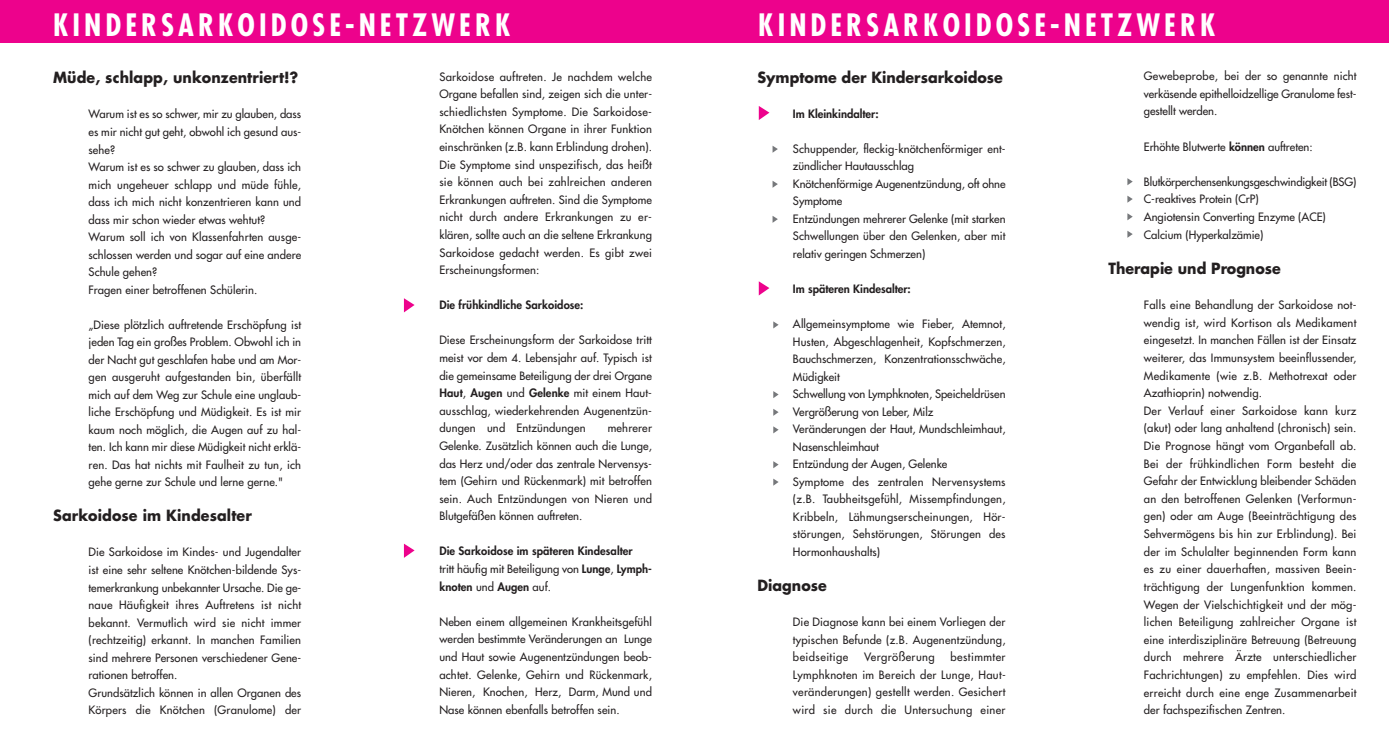
<style>
.page{position:relative;width:1389px;height:745px;background:#fff}
.page>*{position:absolute;margin:0;border:0;box-sizing:border-box;transform-origin:0 0}
.t1{font:700 condensed 30px "Futura";letter-spacing:.135em;color:#fff}
.t2{font:700 15px "Futura";color:#231f20;scale:.95 1}
.t3{font:11.25px/17.5px "Futura";letter-spacing:.01em;color:#231f20;text-align:justify}
.t4{font:800 11.25px/17.6px "Futura";letter-spacing:.005em;color:#231f20}
.t5{font:11.25px "Futura";letter-spacing:.04em;color:#231f20}
.s1{font-weight:800}
.s2{font-weight:400}
</style>
<div class="page">
<svg style="left:404px;top:298px;width:11px;height:14px"></svg>
<svg style="left:759px;top:281px;width:10px;height:14px"></svg>
<svg style="left:404px;top:543px;width:11px;height:14px"></svg>
<svg style="left:759px;top:106px;width:10px;height:14px"></svg>
<svg style="left:773px;top:146px;width:5px;height:7px"></svg>
<svg style="left:773px;top:181px;width:5px;height:7px"></svg>
<svg style="left:773px;top:216px;width:5px;height:7px"></svg>
<svg style="left:773px;top:321px;width:6px;height:7px"></svg>
<svg style="left:773px;top:391px;width:6px;height:7px"></svg>
<svg style="left:773px;top:409px;width:6px;height:6px"></svg>
<svg style="left:773px;top:426px;width:6px;height:7px"></svg>
<svg style="left:773px;top:461px;width:6px;height:7px"></svg>
<svg style="left:773px;top:478px;width:6px;height:7px"></svg>
<svg style="left:1127px;top:178px;width:6px;height:7px"></svg>
<svg style="left:1127px;top:195px;width:6px;height:7px"></svg>
<svg style="left:1127px;top:213px;width:6px;height:7px"></svg>
<svg style="left:1127px;top:231px;width:6px;height:7px"></svg>
<div style="left:0;top:0;width:1389px;height:43px;background:#ed028c"></div>
<h1 class="t1" style="left:53px;top:12px;width:459px">KINDERSARKOIDOSE-NETZWERK</h1>
<h1 class="t1" style="left:758px;top:12px;width:459px">KINDERSARKOIDOSE-NETZWERK</h1>
<h2 class="t2" style="left:53px;top:71px;width:260px">Müde, schlapp, unkonzentriert!?</h2>
<p class="t3" style="left:89px;top:106px;width:214px;text-align:left">Warum ist es so schwer, mir zu glauben, dass es mir nicht gut geht, obwohl ich gesund aus&shy;sehe?<br>Warum ist es so schwer zu glauben, dass ich mich ungeheuer schlapp und müde fühle, dass ich mich nicht konzentrieren kann und dass mir schon wieder etwas wehtut?<br>Warum soll ich von Klassenfahrten ausge&shy;schlossen werden und sogar auf eine andere Schule gehen?<br>Fragen einer betroffenen Schülerin.</p>
<p class="t3" style="left:89px;top:316px;width:214px">„Diese plötzlich auftretende Erschöpfung ist jeden Tag ein großes Problem. Obwohl ich in der Nacht gut geschlafen habe und am Mor&shy;gen ausgeruht aufgestanden bin, überfällt mich auf dem Weg zur Schule eine unglaub&shy;liche Erschöpfung und Müdigkeit. Es ist mir kaum noch möglich, die Augen auf zu hal&shy;ten. Ich kann mir diese Müdigkeit nicht erklä&shy;ren. Das hat nichts mit Faulheit zu tun, ich gehe gerne zur Schule und lerne gerne."</p>
<h2 class="t2" style="left:53px;top:508px;width:211px">Sarkoidose im Kindesalter</h2>
<p class="t3" style="left:89px;top:544px;width:214px;text-align:left">Die Sarkoidose im Kindes- und Jugendalter ist eine sehr seltene Knötchen-bildende Sys&shy;temerkrankung unbekannter Ursache. Die ge&shy;naue Häufigkeit ihres Auftretens ist nicht bekannt. Vermutlich wird sie nicht immer (rechtzeitig) erkannt. In manchen Familien sind mehrere Personen verschiedener Gene&shy;rationen betroffen.<br>Grundsätzlich können in allen Organen des Körpers die Knötchen (Granulome) der</p>
<p class="t3" style="left:439px;top:69px;width:214px">Sarkoidose auftreten. Je nachdem welche Organe befallen sind, zeigen sich die unter&shy;schiedlichsten Symptome. Die Sarkoidose-Knötchen können Organe in ihrer Funktion einschränken (z.B. kann Erblindung drohen).<br>Die Symptome sind unspezifisch, das heißt sie können auch bei zahlreichen anderen Erkrankungen auftreten. Sind die Symptome nicht durch andere Erkrankungen zu er&shy;klären, sollte auch an die seltene Erkrankung Sarkoidose gedacht werden. Es gibt zwei Erscheinungsformen:</p>
<p class="t4" style="left:439px;top:297px;width:146px">Die frühkindliche Sarkoidose:</p>
<p class="t3" style="left:439px;top:332px;width:214px">Diese Erscheinungsform der Sarkoidose tritt meist vor dem 4. Lebensjahr auf. Typisch ist die gemeinsame Beteiligung der drei Organe <span class="s1">Haut</span>, <span class="s1">Augen</span> und <span class="s1">Gelenke</span> mit einem Haut&shy;ausschlag, wiederkehrenden Augenentzün&shy;dungen und Entzündungen</p>
<p class="t3" style="left:439px;top:420px;width:214px;text-indent:168px">mehrerer Gelenke. Zusätzlich können auch die Lunge, das Herz und/oder das zentrale Nervensys&shy;tem (Gehirn und Rückenmark) mit betroffen sein. Auch Entzündungen von Nieren und Blutgefäßen können auftreten.</p>
<p class="t4" style="left:439px;top:543px;width:214px">Die Sarkoidose im späteren Kindesalter<br><span class="s2">tritt häufig mit Beteiligung von</span> Lunge<span class="s2">,</span> Lymph&shy;knoten <span class="s2">und</span> Augen <span class="s2">auf.</span></p>
<p class="t3" style="left:439px;top:613px;width:214px">Neben einem allgemeinen Krankheitsgefühl werden bestimmte Veränderungen an Lunge und Haut sowie Augenentzündungen beob&shy;achtet. Gelenke, Gehirn und Rückenmark, Nieren, Knochen, Herz, Darm, Mund und Nase können ebenfalls betroffen sein.</p>
<h2 class="t2" style="left:758px;top:70px;width:260px">Symptome der Kindersarkoidose</h2>
<p class="t4" style="left:793px;top:106px;width:87px">Im Kleinkindalter:</p>
<p class="t3" style="left:793px;top:141px;width:214px;text-align:left">Schuppender, fleckig-knötchenförmiger ent&shy;zündlicher Hautausschlag<br>Knötchenförmige Augenentzündung, oft ohne Symptome<br>Entzündungen mehrerer Gelenke (mit starken Schwellungen über den Gelenken, aber mit relativ geringen Schmerzen)</p>
<p class="t4" style="left:793px;top:281px;width:119px">Im späteren Kindesalter:</p>
<p class="t3" style="left:793px;top:316px;width:214px;text-align:left">Allgemeinsymptome wie Fieber, Atemnot, Husten, Abgeschlagenheit, Kopfschmerzen, Bauchschmerzen, Konzentrationsschwäche, Müdigkeit<br>Schwellung von Lymphknoten, Speicheldrüsen Vergrößerung von Leber, Milz Veränderungen der Haut, Mundschleimhaut, Nasenschleimhaut<br>Entzündung der Augen, Gelenke<br>Symptome des zentralen Nervensystems (z.B. Taubheitsgefühl, Missempfindungen, Kribbeln, Lähmungserscheinungen, Hör&shy;störungen, Sehstörungen, Störungen des Hormonhaushalts)</p>
<h2 class="t2" style="left:758px;top:578px;width:74px">Diagnose</h2>
<p class="t3" style="left:793px;top:613px;width:214px">Die Diagnose kann bei einem Vorliegen der typischen Befunde (z.B. Augenentzündung, beidseitige</p>
<p class="t5" style="left:864px;top:651px;width:72px">Vergrößerung</p>
<p class="t3" style="left:793px;top:648px;width:214px;text-indent:158px">bestimmter Lymphknoten im Bereich der Lunge, Haut&shy;veränderungen) gestellt werden. Gesichert wird sie durch die Untersuchung einer</p>
<p class="t3" style="left:1144px;top:68px;width:214px">Gewebeprobe, bei der so genannte nicht verkäsende epithelloidzellige Granulome fest&shy;gestellt werden.</p>
<p class="t3" style="left:1144px;top:138px;width:170px">Erhöhte Blutwerte <span class="s1">können</span> auftreten:</p>
<p class="t3" style="left:1144px;top:173px;width:214px;text-align:left">Blutkörperchensenkungsgeschwindigkeit (BSG)<br>C-reaktives Protein (CrP)<br>Angiotensin Converting Enzyme (ACE)<br>Calcium (Hyperkalzämie)</p>
<h2 class="t2" style="left:1108px;top:261px;width:183px">Therapie und Prognose</h2>
<p class="t3" style="left:1144px;top:297px;width:214px;text-align:left">Falls eine Behandlung der Sarkoidose not&shy;wendig ist, wird Kortison als Medikament eingesetzt. In manchen Fällen ist der Einsatz weiterer, das Immunsystem beeinflussender, Medikamente (wie z.B. Methotrexat oder Azathioprin) notwendig.<br>Der Verlauf einer Sarkoidose kann kurz (akut) oder lang anhaltend (chronisch) sein.<br>Die Prognose hängt vom Organbefall ab.<br>Bei der frühkindlichen Form besteht die Gefahr der Entwicklung bleibender Schäden an den betroffenen Gelenken (Verformun&shy;gen) oder am Auge (Beeinträchtigung des Sehvermögens bis hin zur Erblindung). Bei der im Schulalter beginnenden Form kann es zu einer dauerhaften, massiven Beein&shy;trächtigung der Lungenfunktion kommen.<br>Wegen der Vielschichtigkeit und der mög&shy;lichen Beteiligung zahlreicher Organe ist eine interdisziplinäre Betreuung (Betreuung durch mehrere Ärzte unterschiedlicher Fachrichtungen) zu empfehlen. Dies wird erreicht durch eine enge Zusammenarbeit der fachspezifischen Zentren.</p>
</div>
